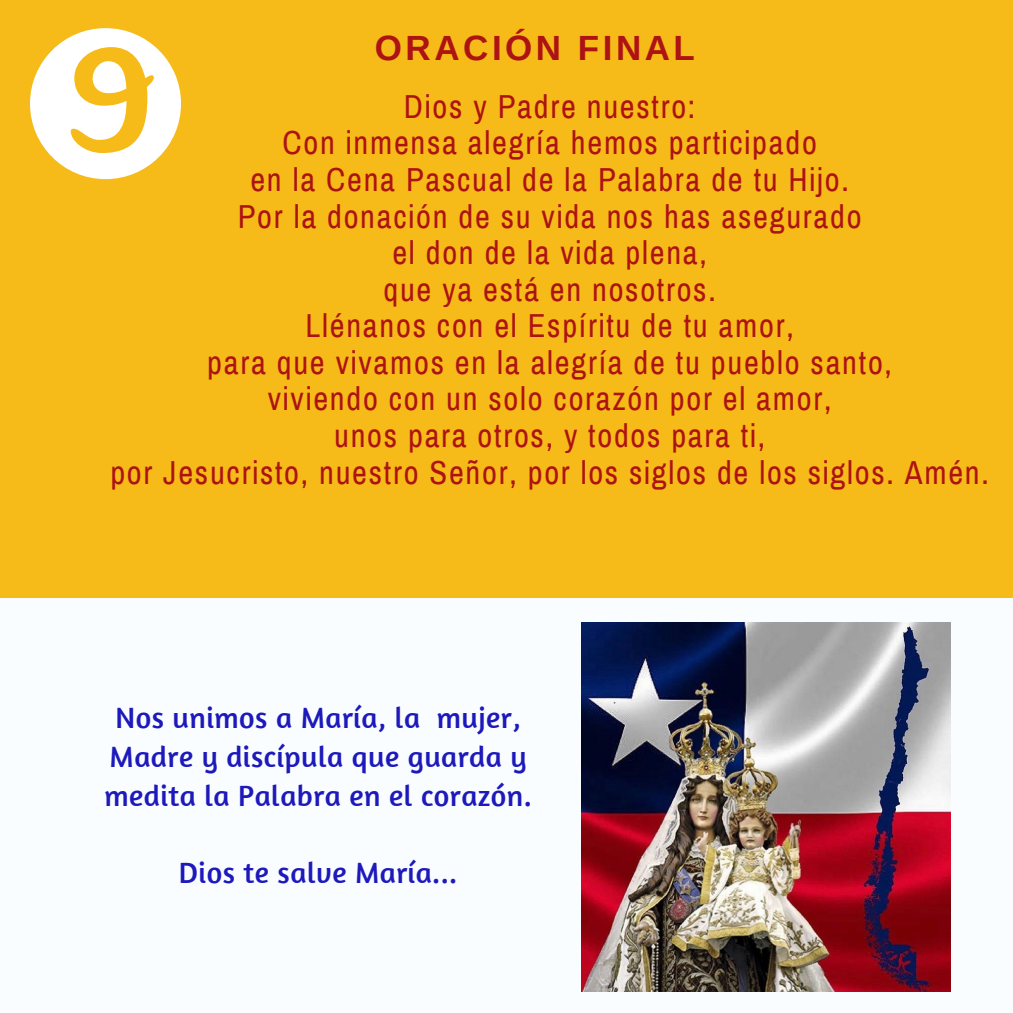
<style>
.page{position:relative;width:1013px;height:1013px;background:#fff}
.page>*{position:absolute;margin:0;border:0;box-sizing:border-box;transform-origin:0 0}
.t1{font:700 35px "Arimo";letter-spacing:.1em;color:#ad1313}
.t2{font:32.5px "Archivo Narrow";letter-spacing:.055em;color:#ad1313}
.t3{font:30px/38.8px "Amaranth";letter-spacing:.015em;color:#1d19bb;text-align:center}
</style>
<div class="page">
<div style="left:0;top:0;width:1012px;height:1012px;background:#f6bb18"></div>
<div style="left:0;top:598px;width:1012px;height:414px;background:#fafdff"></div>
<svg style="left:30px;top:28px;width:151px;height:151px"></svg>
<img style="left:581px;top:622px;width:369px;height:369px">
<p class="t1" style="left:375px;top:29px;width:321px">ORACIÓN FINAL</p>
<p class="t2" style="left:404px;top:89px;width:293px">Dios y Padre nuestro:</p>
<p class="t2" style="left:282px;top:126px;width:536px">Con inmensa alegría hemos participado</p>
<p class="t2" style="left:250px;top:162px;width:600px">en la Cena Pascual de la Palabra de tu Hijo.</p>
<p class="t2" style="left:238px;top:199px;width:625px">Por la donación de su vida nos has asegurado</p>
<p class="t2" style="left:392px;top:236px;width:316px">el don de la vida plena,</p>
<p class="t2" style="left:383px;top:272px;width:334px">que ya está en nosotros.</p>
<p class="t2" style="left:305px;top:309px;width:489px">Llénanos con el Espíritu de tu amor,</p>
<p class="t2" style="left:207px;top:345px;width:686px">para que vivamos en la alegría de tu pueblo santo,</p>
<p class="t2" style="left:268px;top:382px;width:565px">viviendo con un solo corazón por el amor,</p>
<p class="t2" style="left:334px;top:418px;width:432px">unos para otros, y todos para ti,</p>
<p class="t2" style="left:110px;top:455px;width:880px">por Jesucristo, nuestro Señor, por los siglos de los siglos. Amén.</p>
<p class="t3" style="left:104px;top:698px;width:429px">Nos unimos a María, la mujer,<br>Madre y discípula que guarda y medita la Palabra en el corazón.</p>
<p class="t3" style="left:179px;top:852px;width:280px">Dios te salve María...</p>
</div>
